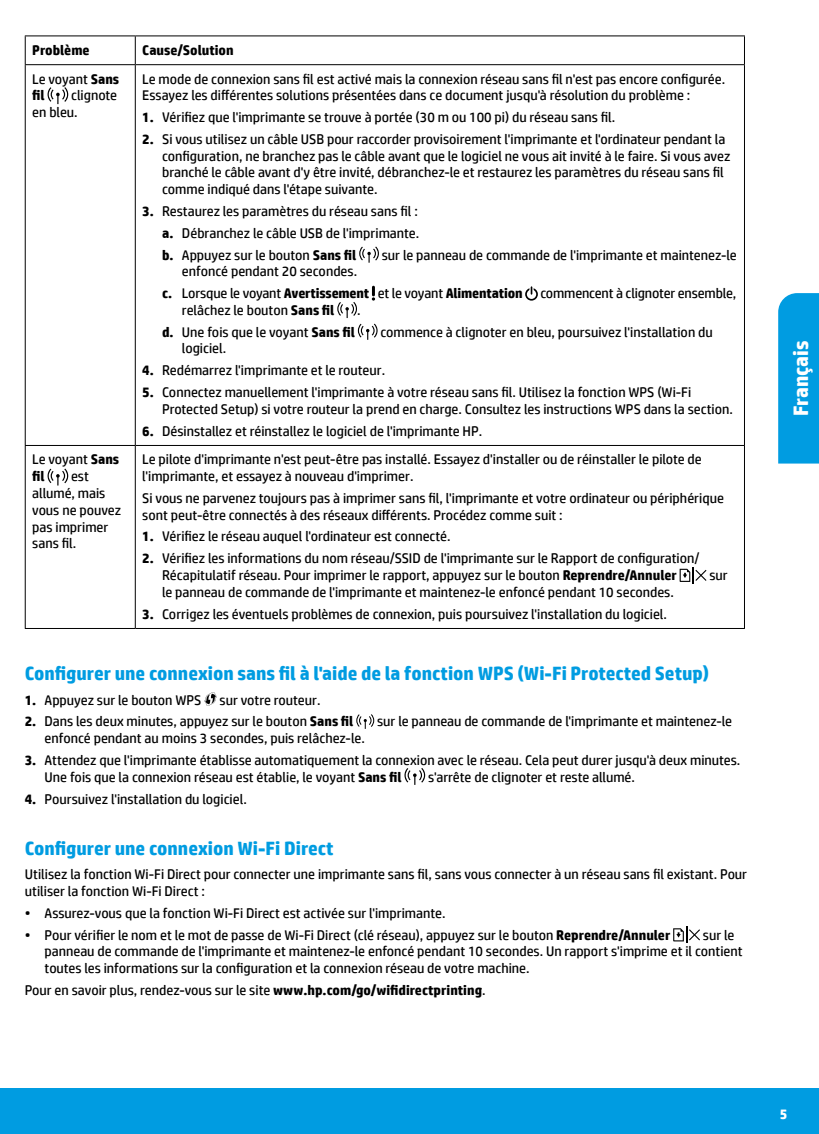
<style>
.page{position:relative;width:819px;height:1134px;background:#fff}
.page>*{position:absolute;margin:0;border:0;box-sizing:border-box;transform-origin:0 0}
.bleed_tab{font:700 21px "HP Simplified";color:#fff}
.subsection_title2{font:700 19.25px "HP Simplified";color:#009ce1}
.ordered_list1{font:14px/16.8px "HP Simplified";color:#000}
.body{font:14px/16.8px "HP Simplified";color:#000}
.ordered_list3{font:14px "HP Simplified";color:#000}
.table_body1{font:14px/16.8px "HP Simplified";color:#000}
.ordered_list3-2{font:700 14px "HP Simplified";letter-spacing:-.01em;color:#000}
.table_body1-2{font:700 14px "HP Simplified";color:#000}
.t1{font:700 14px "HP Simplified";color:#fff}
.s1{font-weight:700}
.s2{font-weight:400}
</style>
<div class="page">
<div style="left:0;top:1089px;width:819px;height:45px;background:#009ce1"></div>
<hr style="left:25px;top:65px;width:1px;height:380px;background:#000">
<hr style="left:135px;top:65px;width:1px;height:380px;background:#000">
<hr style="left:744px;top:65px;width:1px;height:380px;background:#000">
<hr style="left:25px;top:445px;width:110px;height:1px;background:#000">
<hr style="left:25px;top:446px;width:1px;height:182px;background:#000">
<hr style="left:135px;top:445px;width:610px;height:1px;background:#000">
<hr style="left:135px;top:446px;width:1px;height:182px;background:#000">
<hr style="left:744px;top:446px;width:1px;height:182px;background:#000">
<hr style="left:25px;top:628px;width:110px;height:1px;background:#000">
<hr style="left:135px;top:628px;width:610px;height:1px;background:#000">
<hr style="left:25px;top:35px;width:110px;height:1px;background:#000">
<svg style="left:25px;top:36px;width:1px;height:28px"></svg>
<hr style="left:135px;top:35px;width:610px;height:1px;background:#000">
<svg style="left:135px;top:36px;width:1px;height:28px"></svg>
<svg style="left:744px;top:36px;width:1px;height:28px"></svg>
<hr style="left:25px;top:64px;width:110px;height:1px;background:#000">
<hr style="left:135px;top:64px;width:610px;height:1px;background:#000">
<svg style="left:48px;top:87px;width:20px;height:15px"></svg>
<svg style="left:359px;top:246px;width:20px;height:15px"></svg>
<svg style="left:372px;top:286px;width:3px;height:15px"></svg>
<div style="left:525px;top:288px;width:13px;height:13px;border:2px solid #000;border-radius:50%"></div>
<svg style="left:529px;top:287px;width:5px;height:7px"></svg>
<svg style="left:337px;top:302px;width:20px;height:14px"></svg>
<svg style="left:358px;top:324px;width:20px;height:14px"></svg>
<svg style="left:48px;top:469px;width:20px;height:14px"></svg>
<svg style="left:680px;top:567px;width:27px;height:17px"></svg>
<svg style="left:673px;top:926px;width:27px;height:17px"></svg>
<svg style="left:204px;top:692px;width:13px;height:14px"></svg>
<svg style="left:356px;top:714px;width:18px;height:13px"></svg>
<svg style="left:404px;top:768px;width:21px;height:15px"></svg>
<div style="left:778px;top:293px;width:41px;height:171px;background:#009ce1"></div>
<p class="table_body1-2" style="left:32px;top:41px;width:59px">Problème</p>
<p class="table_body1-2" style="left:142px;top:41px;width:93px">Cause/Solution</p>
<p class="body" style="left:32px;top:70px;width:88px">Le voyant <span class="s1">Sans fil</span></p>
<p class="table_body1" style="left:142px;top:70px;width:585px">Le mode de connexion sans fil est activé mais la connexion réseau sans fil n'est pas encore configurée.<br>Essayez les différentes solutions présentées dans ce document jusqu'à résolution du problème :</p>
<p class="ordered_list1" style="left:142px;top:109px;width:474px"><span class="s1">1.</span> Vérifiez que l'imprimante se trouve à portée (30 m ou 100 pi) du réseau sans fil.</p>
<p class="ordered_list1" style="left:162px;top:130px;width:570px;text-indent:-20px"><span class="s1">2.</span> Si vous utilisez un câble USB pour raccorder provisoirement l'imprimante et l'ordinateur pendant la configuration, ne branchez pas le câble avant que le logiciel ne vous ait invité à le faire. Si vous avez branché le câble avant d'y être invité, débranchez-le et restaurez les paramètres du réseau sans fil comme indiqué dans l'étape suivante.</p>
<p class="ordered_list1" style="left:142px;top:203px;width:277px"><span class="s1">3.</span> Restaurez les paramètres du réseau sans fil :</p>
<p class="ordered_list3" style="left:162px;top:224px;width:259px"><span class="s1">a.</span> Débranchez le câble USB de l'imprimante.</p>
<p class="ordered_list3" style="left:162px;top:246px;width:196px"><span class="s1">b.</span> Appuyez sur le bouton <span class="s1">Sans fil</span></p>
<p class="ordered_list3" style="left:382px;top:246px;width:357px">sur le panneau de commande de l'imprimante et maintenez-le</p>
<p class="ordered_list3" style="left:182px;top:262px;width:177px">enfoncé pendant 20 secondes.</p>
<p class="ordered_list3-2" style="left:162px;top:284px;width:362px">c. <span class="s2">Lorsque le voyant</span> Avertissement <span class="s2">et le voyant</span> Alimentation</p>
<p class="ordered_list3" style="left:540px;top:284px;width:197px">commencent à clignoter ensemble,</p>
<p class="ordered_list3" style="left:182px;top:301px;width:154px">relâchez le bouton <span class="s1">Sans fil</span></p>
<p class="ordered_list3" style="left:357px;top:301px;width:5px">.</p>
<p class="ordered_list3" style="left:162px;top:323px;width:194px"><span class="s1">d.</span> Une fois que le voyant <span class="s1">Sans fil</span></p>
<p class="ordered_list3" style="left:380px;top:323px;width:334px">commence à clignoter en bleu, poursuivez l'installation du</p>
<p class="ordered_list3" style="left:182px;top:339px;width:46px">logiciel.</p>
<p class="ordered_list1" style="left:142px;top:362px;width:244px"><span class="s1">4.</span> Redémarrez l'imprimante et le routeur.</p>
<p class="ordered_list1" style="left:162px;top:384px;width:572px;text-indent:-20px"><span class="s1">5.</span> Connectez manuellement l'imprimante à votre réseau sans fil. Utilisez la fonction WPS (Wi-Fi<br>Protected Setup) si votre routeur la prend en charge. Consultez les instructions WPS dans la section.</p>
<p class="ordered_list1" style="left:142px;top:422px;width:341px"><span class="s1">6.</span> Désinstallez et réinstallez le logiciel de l'imprimante HP.</p>
<p class="body" style="left:32px;top:87px;width:87px;text-indent:39px">clignote en bleu.</p>
<p class="body" style="left:32px;top:451px;width:88px">Le voyant <span class="s1">Sans fil</span></p>
<p class="body" style="left:32px;top:468px;width:90px;text-indent:39px">est allumé, mais vous ne pouvez pas imprimer sans fil.</p>
<p class="body" style="left:142px;top:451px;width:561px">Le pilote d'imprimante n'est peut-être pas installé. Essayez d'installer ou de réinstaller le pilote de l'imprimante, et essayez à nouveau d'imprimer.</p>
<p class="body" style="left:142px;top:489px;width:583px">Si vous ne parvenez toujours pas à imprimer sans fil, l'imprimante et votre ordinateur ou périphérique sont peut-être connectés à des réseaux différents. Procédez comme suit :</p>
<p class="ordered_list1" style="left:142px;top:528px;width:310px"><span class="s1">1.</span> Vérifiez le réseau auquel l'ordinateur est connecté.</p>
<p class="ordered_list1" style="left:142px;top:550px;width:559px;text-align:center"><span class="s1">2.</span> Vérifiez les informations du nom réseau/SSID de l'imprimante sur le Rapport de configuration/<br>Récapitulatif réseau. Pour imprimer le rapport, appuyez sur le bouton <span class="s1">Reprendre/Annuler</span></p>
<p class="ordered_list1" style="left:709px;top:567px;width:20px">sur</p>
<p class="ordered_list1" style="left:162px;top:583px;width:513px">le panneau de commande de l'imprimante et maintenez-le enfoncé pendant 10 secondes.</p>
<p class="ordered_list1" style="left:142px;top:605px;width:526px"><span class="s1">3.</span> Corrigez les éventuels problèmes de connexion, puis poursuivez l'installation du logiciel.</p>
<p class="subsection_title2" style="left:25px;top:661px;width:686px">Configurer une connexion sans fil à l'aide de la fonction WPS (Wi-Fi Protected Setup)</p>
<p class="ordered_list1" style="left:25px;top:691px;width:178px"><span class="s1">1.</span> Appuyez sur le bouton WPS</p>
<p class="ordered_list1" style="left:220px;top:691px;width:102px">sur votre routeur.</p>
<p class="ordered_list1" style="left:25px;top:713px;width:330px"><span class="s1">2.</span> Dans les deux minutes, appuyez sur le bouton <span class="s1">Sans fil</span></p>
<p class="ordered_list1" style="left:377px;top:713px;width:357px">sur le panneau de commande de l'imprimante et maintenez-le</p>
<p class="ordered_list1" style="left:45px;top:730px;width:322px">enfoncé pendant au moins 3 secondes, puis relâchez-le.</p>
<p class="ordered_list1" style="left:45px;top:751px;width:697px;text-indent:-20px"><span class="s1">3.</span> Attendez que l'imprimante établisse automatiquement la connexion avec le réseau. Cela peut durer jusqu'à deux minutes.<br>Une fois que la connexion réseau est établie, le voyant <span class="s1">Sans fil</span></p>
<p class="ordered_list1" style="left:428px;top:768px;width:209px">s'arrête de clignoter et reste allumé.</p>
<p class="ordered_list1" style="left:25px;top:790px;width:224px"><span class="s1">4.</span> Poursuivez l'installation du logiciel.</p>
<p class="subsection_title2" style="left:25px;top:836px;width:311px">Configurer une connexion Wi-Fi Direct</p>
<p class="body" style="left:25px;top:866px;width:724px">Utilisez la fonction Wi-Fi Direct pour connecter une imprimante sans fil, sans vous connecter à un réseau sans fil existant. Pour utiliser la fonction Wi‑Fi Direct :</p>
<p class="ordered_list1" style="left:25px;top:904px;width:422px">• Assurez-vous que la fonction Wi-Fi Direct est activée sur l'imprimante.</p>
<p class="ordered_list1" style="left:25px;top:926px;width:647px">• Pour vérifier le nom et le mot de passe de Wi-Fi Direct (clé réseau), appuyez sur le bouton <span class="s1">Reprendre/Annuler</span></p>
<p class="ordered_list1" style="left:45px;top:926px;width:700px;text-indent:658px">sur le panneau de commande de l'imprimante et maintenez-le enfoncé pendant 10 secondes. Un rapport s'imprime et il contient toutes les informations sur la configuration et la connexion réseau de votre machine.</p>
<p class="body" style="left:25px;top:981px;width:462px">Pour en savoir plus, rendez-vous sur le site <span class="s1">www.hp.com/go/wifidirectprinting</span>.</p>
<p class="bleed_tab" style="left:787px;top:416px;width:77px;rotate:-90deg">Français</p>
<p class="t1" style="left:780px;top:1105px;width:9px">5</p>
</div>
